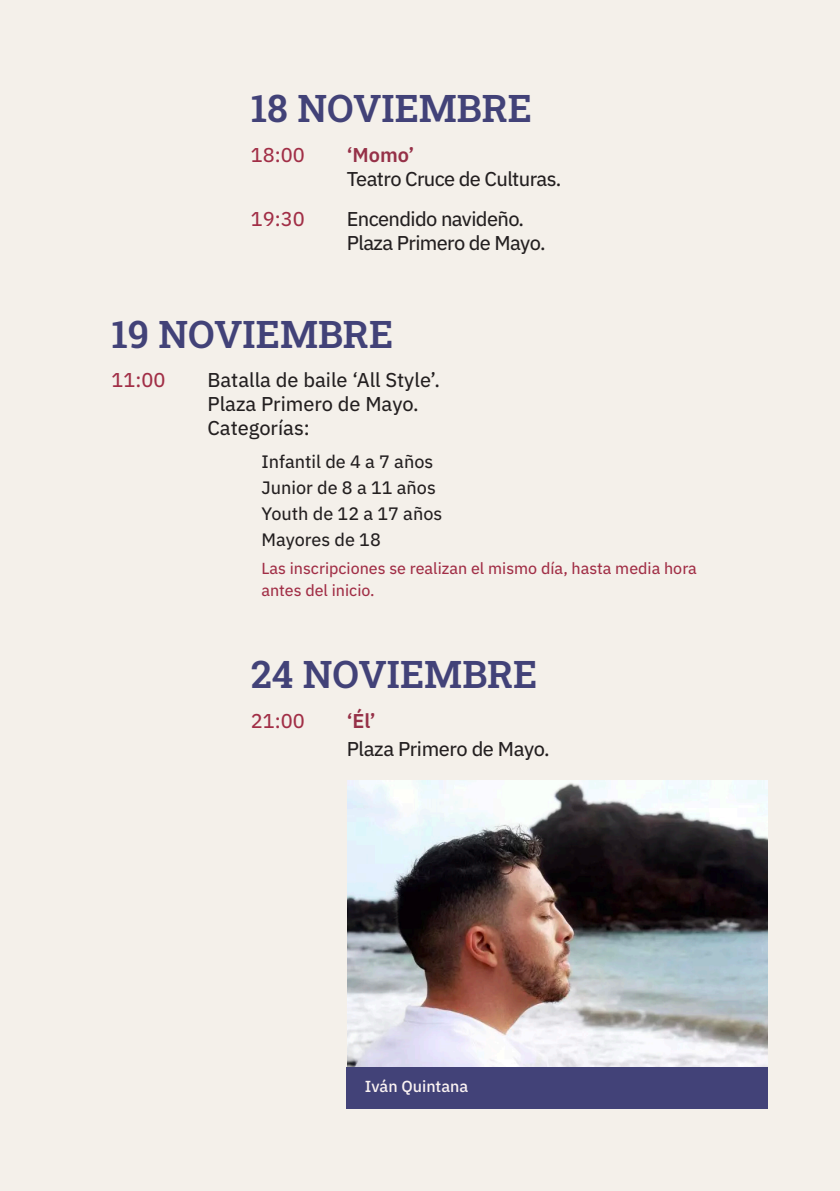
<style>
.page{position:relative;width:840px;height:1191px;background:#fff}
.page>*{position:absolute;margin:0;border:0;box-sizing:border-box;transform-origin:0 0}
.t1{font:600 38px "Roboto Slab";color:#424278}
.t2{font:20px/40.6px "IBM Plex Sans Text";letter-spacing:-.025em;color:#231f20}
.t3{font:20px/24px "IBM Plex Sans Text";color:#231f20}
.t4{font:20px "IBM Plex Sans Text";color:#a12e46}
.t5{font:600 20px "IBM Plex Sans";color:#963148}
.t6{font:18px/26px "IBM Plex Sans Text";color:#231f20}
.t7{font:16px/21.6px "IBM Plex Sans Text";color:#a12e46}
.t8{font:500 16px "IBM Plex Sans";color:#faf2f2}
</style>
<div class="page">
<div style="left:0;top:0;width:839px;height:1191px;background:#f4f0ea"></div>
<img style="left:347px;top:781px;width:420px;height:286px">
<div style="left:346px;top:1067px;width:421px;height:41px;background:#424278"></div>
<h1 class="t1" style="left:250px;top:82px;width:283px">18 NOVIEMBRE</h1>
<p class="t4" style="left:250px;top:139px;width:55px">18:00</p>
<p class="t5" style="left:346px;top:139px;width:69px">‘Momo’</p>
<p class="t2" style="left:346px;top:157px;width:216px">Teatro Cruce de Culturas.<br>Encendido navideño.</p>
<p class="t2" style="left:346px;top:221px;width:200px">Plaza Primero de Mayo.</p>
<p class="t4" style="left:250px;top:204px;width:55px">19:30</p>
<h1 class="t1" style="left:111px;top:308px;width:283px">19 NOVIEMBRE</h1>
<p class="t4" style="left:111px;top:365px;width:55px">11:00</p>
<p class="t3" style="left:207px;top:367px;width:234px">Batalla de baile ‘All Style’.<br>Plaza Primero de Mayo.<br>Categorías:</p>
<p class="t6" style="left:261px;top:447px;width:182px">Infantil de 4 a 7 años<br>Junior de 8 a 11 años<br>Youth de 12 a 17 años<br>Mayores de 18</p>
<p class="t7" style="left:261px;top:556px;width:437px">Las inscripciones se realizan el mismo día, hasta media hora antes del inicio.</p>
<h1 class="t1" style="left:250px;top:648px;width:288px">24 NOVIEMBRE</h1>
<p class="t4" style="left:250px;top:706px;width:55px">21:00</p>
<p class="t5" style="left:346px;top:705px;width:31px">‘Él’</p>
<p class="t2" style="left:346px;top:727px;width:204px">Plaza Primero de Mayo.</p>
<p class="t8" style="left:364px;top:1074px;width:105px">Iván Quintana</p>
</div>
